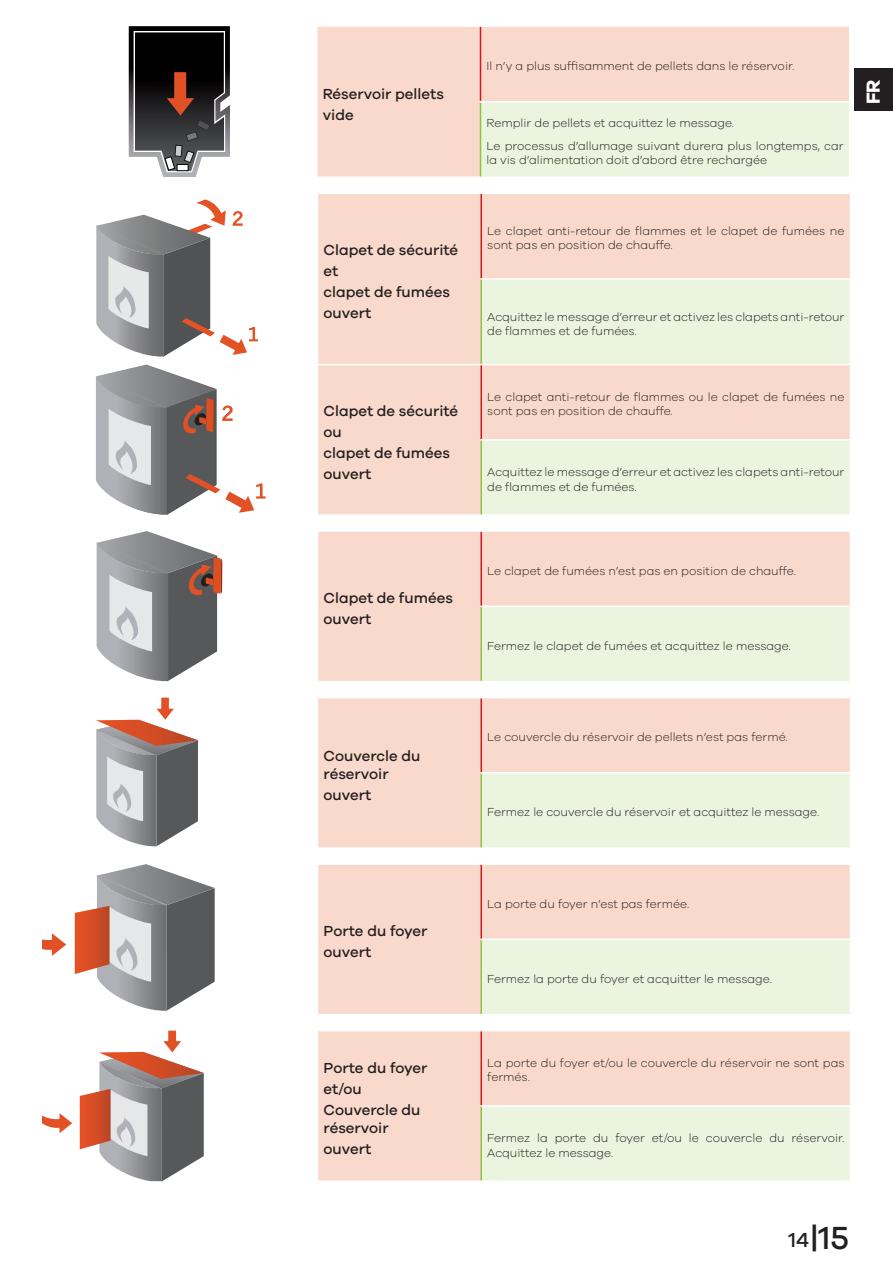
<style>
.page{position:relative;width:893px;height:1263px;background:#fff}
.page>*{position:absolute;margin:0;border:0;box-sizing:border-box;transform-origin:0 0}
.t1{font:500 33px "Galano Grotesque";color:#231f20}
.t2{font:500 21px "Galano Grotesque";color:#231f20}
.t3{font:700 19.5px "Galano Grotesque";color:#fff}
.ZBT_-_Zeichenerkläru{font:500 15px/18px "Galano Grotesque";color:#231f20}
.ErrorBodyText{font:300 12px/14.4px "Galano Grotesque";color:#231f20}
</style>
<div class="page">
<div style="left:855px;top:68px;width:38px;height:43px;background:#231f20"></div>
<div style="left:318px;top:27px;width:531px;height:150px;background:#f9d9cb"></div>
<div style="left:480px;top:102px;width:370px;height:75px;background:#ebf4de"></div>
<hr style="left:480px;top:102px;width:1px;height:75px;background:#8bc63e">
<hr style="left:480px;top:27px;width:1px;height:74px;background:#d7171f">
<hr style="left:480px;top:101px;width:370px;height:1px;background:#fff">
<hr style="left:849px;top:102px;width:1px;height:75px;background:#fff">
<svg style="left:129px;top:26px;width:101px;height:151px;background:#4a4444"></svg>
<div style="left:318px;top:194px;width:532px;height:320px;background:#f9d9cb"></div>
<svg style="left:482px;top:280px;width:368px;height:234px;background:#efebd8"></svg>
<hr style="left:480px;top:278px;width:371px;height:2px;background:#fff">
<hr style="left:481px;top:364px;width:370px;height:1px;background:#fff">
<hr style="left:480px;top:439px;width:371px;height:2px;background:#fff">
<hr style="left:317px;top:364px;width:164px;height:1px;background:#fff">
<hr style="left:480px;top:194px;width:2px;height:84px;background:#d7171f">
<hr style="left:480px;top:365px;width:2px;height:74px;background:#d7171f">
<hr style="left:480px;top:280px;width:2px;height:84px;background:#8bc63e">
<hr style="left:480px;top:441px;width:2px;height:73px;background:#8bc63e">
<svg style="left:96px;top:199px;width:162px;height:158px"></svg>
<svg style="left:96px;top:365px;width:170px;height:150px"></svg>
<div style="left:318px;top:532px;width:532px;height:149px;background:#f9d9cb"></div>
<div style="left:481px;top:606px;width:369px;height:76px;background:#ebf4de"></div>
<hr style="left:480px;top:606px;width:371px;height:1px;background:#fff">
<hr style="left:481px;top:681px;width:370px;height:1px;background:#fff">
<hr style="left:480px;top:532px;width:2px;height:74px;background:#d7171f">
<hr style="left:480px;top:607px;width:2px;height:74px;background:#8bc63e">
<svg style="left:97px;top:531px;width:125px;height:151px"></svg>
<div style="left:318px;top:698px;width:532px;height:149px;background:#f9d9cb"></div>
<div style="left:481px;top:773px;width:369px;height:75px;background:#ebf4de"></div>
<hr style="left:480px;top:772px;width:371px;height:2px;background:#fff">
<hr style="left:481px;top:847px;width:370px;height:2px;background:#fff">
<hr style="left:480px;top:698px;width:2px;height:74px;background:#d7171f">
<hr style="left:480px;top:774px;width:2px;height:73px;background:#8bc63e">
<svg style="left:96px;top:698px;width:102px;height:149px"></svg>
<div style="left:318px;top:865px;width:532px;height:149px;background:#f9d9cb"></div>
<div style="left:481px;top:939px;width:369px;height:76px;background:#ebf4de"></div>
<hr style="left:480px;top:939px;width:371px;height:1px;background:#fff">
<hr style="left:481px;top:1014px;width:370px;height:1px;background:#fff">
<hr style="left:480px;top:865px;width:2px;height:74px;background:#d7171f">
<hr style="left:480px;top:940px;width:2px;height:74px;background:#8bc63e">
<svg style="left:43px;top:933px;width:23px;height:23px"></svg>
<svg style="left:75px;top:864px;width:140px;height:147px"></svg>
<div style="left:318px;top:1031px;width:532px;height:149px;background:#f9d9cb"></div>
<div style="left:481px;top:1106px;width:369px;height:75px;background:#ebf4de"></div>
<hr style="left:480px;top:1105px;width:371px;height:2px;background:#fff">
<hr style="left:481px;top:1180px;width:370px;height:2px;background:#fff">
<hr style="left:480px;top:1031px;width:2px;height:74px;background:#d7171f">
<hr style="left:480px;top:1107px;width:2px;height:73px;background:#8bc63e">
<svg style="left:43px;top:1113px;width:29px;height:20px"></svg>
<svg style="left:80px;top:1031px;width:124px;height:150px"></svg>
<p class="ZBT_-_Zeichenerkläru" style="left:323px;top:84px;width:123px">Réservoir pellets</p>
<p class="ZBT_-_Zeichenerkläru" style="left:323px;top:105px;width:32px">vide</p>
<p class="ZBT_-_Zeichenerkläru" style="left:324px;top:240px;width:136px">Clapet de sécurité</p>
<p class="ZBT_-_Zeichenerkläru" style="left:324px;top:261px;width:16px">et</p>
<p class="ZBT_-_Zeichenerkläru" style="left:324px;top:282px;width:128px">clapet de fumées</p>
<p class="ZBT_-_Zeichenerkläru" style="left:324px;top:303px;width:49px">ouvert</p>
<p class="ZBT_-_Zeichenerkläru" style="left:324px;top:401px;width:136px">Clapet de sécurité</p>
<p class="ZBT_-_Zeichenerkläru" style="left:324px;top:422px;width:20px">ou</p>
<p class="ZBT_-_Zeichenerkläru" style="left:324px;top:443px;width:128px">clapet de fumées</p>
<p class="ZBT_-_Zeichenerkläru" style="left:324px;top:464px;width:49px">ouvert</p>
<p class="ErrorBodyText" style="left:486px;top:58px;width:308px">Il n’y a plus suffisamment de pellets dans le réservoir.</p>
<p class="ErrorBodyText" style="left:486px;top:115px;width:248px">Remplir de pellets et acquittez le message.</p>
<p class="ErrorBodyText" style="left:486px;top:138px;width:359px">Le processus d’allumage suivant durera plus longtemps, car la vis d’alimentation doit d’abord être rechargée</p>
<h3 class="t3" style="left:861px;top:104px;width:26px;rotate:-90deg">FR</h3>
<p class="ErrorBodyText" style="left:487px;top:223px;width:359px">Le clapet anti-retour de flammes et le clapet de fumées ne sont pas en position de chauffe.</p>
<p class="ErrorBodyText" style="left:487px;top:309px;width:359px">Acquittez le message d’erreur et activez les clapets anti-retour de flammes et de fumées.</p>
<p class="ErrorBodyText" style="left:487px;top:389px;width:359px">Le clapet anti-retour de flammes ou le clapet de fumées ne sont pas en position de chauffe.</p>
<p class="ErrorBodyText" style="left:487px;top:465px;width:359px">Acquittez le message d’erreur et activez les clapets anti-retour de flammes et de fumées.</p>
<p class="ZBT_-_Zeichenerkläru" style="left:324px;top:589px;width:131px">Clapet de fumées</p>
<p class="ZBT_-_Zeichenerkläru" style="left:324px;top:610px;width:49px">ouvert</p>
<p class="ErrorBodyText" style="left:487px;top:563px;width:309px">Le clapet de fumées n’est pas en position de chauffe.</p>
<p class="ErrorBodyText" style="left:487px;top:638px;width:304px">Fermez le clapet de fumées et acquittez le message.</p>
<p class="ZBT_-_Zeichenerkläru" style="left:324px;top:746px;width:98px">Couvercle du réservoir</p>
<p class="ZBT_-_Zeichenerkläru" style="left:324px;top:785px;width:49px">ouvert</p>
<p class="ZBT_-_Zeichenerkläru" style="left:324px;top:922px;width:106px">Porte du foyer</p>
<p class="ZBT_-_Zeichenerkläru" style="left:324px;top:943px;width:49px">ouvert</p>
<p class="ZBT_-_Zeichenerkläru" style="left:324px;top:1058px;width:106px">Porte du foyer</p>
<p class="ZBT_-_Zeichenerkläru" style="left:324px;top:1079px;width:40px">et/ou</p>
<p class="ZBT_-_Zeichenerkläru" style="left:324px;top:1100px;width:98px">Couvercle du réservoir</p>
<p class="ZBT_-_Zeichenerkläru" style="left:324px;top:1139px;width:49px">ouvert</p>
<p class="ErrorBodyText" style="left:487px;top:730px;width:301px">Le couvercle du réservoir de pellets n’est pas fermé.</p>
<p class="ErrorBodyText" style="left:487px;top:805px;width:332px">Fermez le couvercle du réservoir et acquittez le message.</p>
<p class="ErrorBodyText" style="left:487px;top:896px;width:202px">La porte du foyer n’est pas fermée.</p>
<p class="ErrorBodyText" style="left:487px;top:971px;width:285px">Fermez la porte du foyer et acquitter le message.</p>
<p class="ErrorBodyText" style="left:487px;top:1055px;width:359px">La porte du foyer et/ou le couvercle du réservoir ne sont pas fermés.</p>
<p class="ErrorBodyText" style="left:487px;top:1131px;width:357px">Fermez la porte du foyer et/ou le couvercle du réservoir.<br>Acquittez le message.</p>
<h1 class="t1" style="left:810px;top:1218px;width:41px">|15</h1>
<h2 class="t2" style="left:788px;top:1227px;width:22px">14</h2>
</div>
